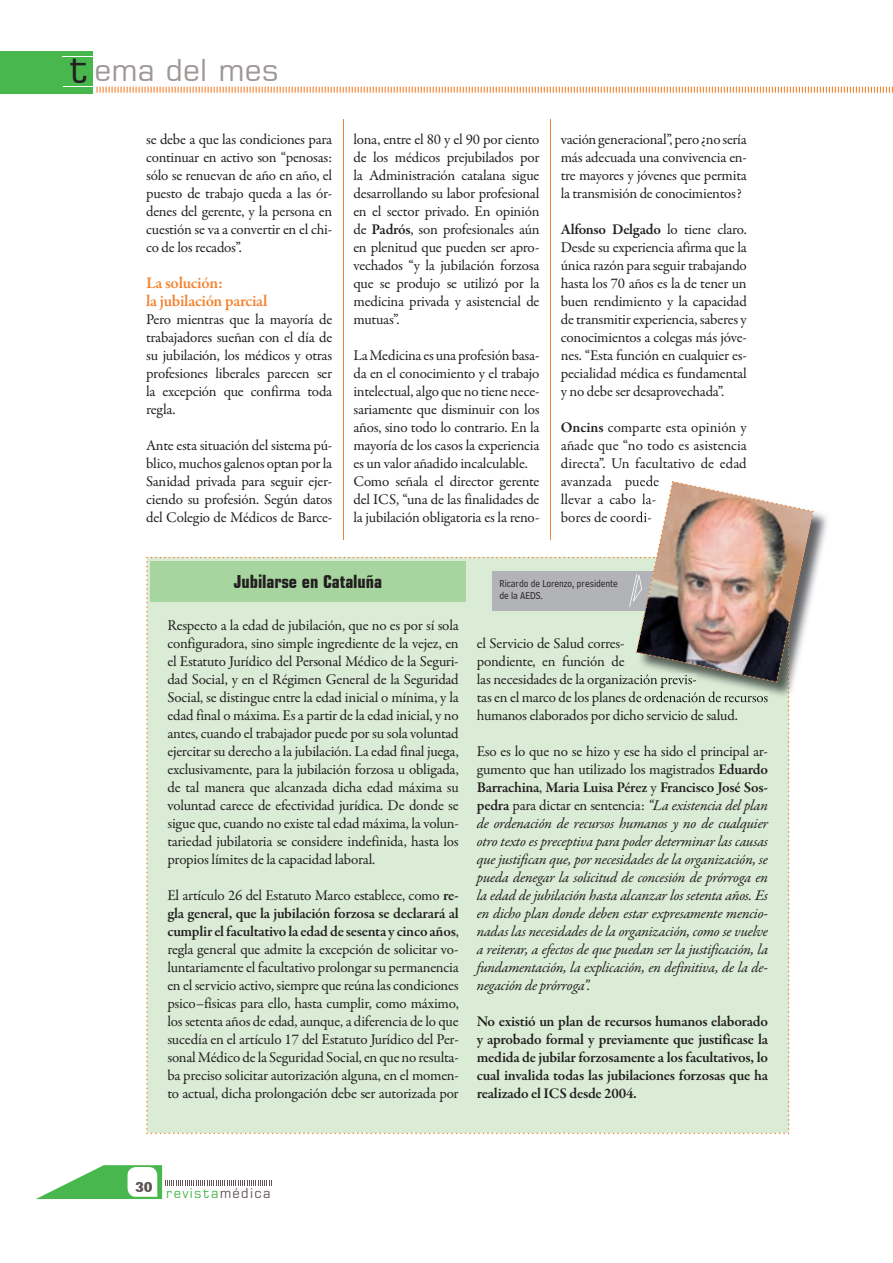
<style>
.page{position:relative;width:893px;height:1263px;background:#fff}
.page>*{position:absolute;margin:0;border:0;box-sizing:border-box;transform-origin:0 0}
.t1{font:30px "Square 721 BT";color:#9e9796}
.t2{font:700 condensed 18px "Square 721 BT";letter-spacing:-.005em;color:#231f20}
.t3{font:600 16.5px/18px "Garamond Premr Pro";letter-spacing:-.015em;color:#f5822f}
.t4{font:15px/18px "Garamond Premr Pro";letter-spacing:-.015em;color:#231f20;text-align:justify}
.t5{font:italic 15px/18px "Garamond Premr Pro";letter-spacing:-.015em;color:#231f20;text-align:justify}
.t6{font:600 15px/18px "Garamond Premr Pro";letter-spacing:-.015em;color:#231f20;text-align:justify}
.t7{font:13.5px "Square 721 BT";letter-spacing:.1em;color:#48b74e}
.t8{font:10.5px/12.6px "Bell Centennial BT Address";color:#231f20}
.s1{font-size:39px;color:#231f20}
.s2{font-weight:600}
.s3{font-style:normal}
.s4{font-weight:600;font-style:normal}
.s5{color:#5e5553}
</style>
<div class="page">
<svg style="left:36px;top:1165px;width:236px;height:34px"></svg>
<div style="left:164px;top:1186px;width:109px;height:13px;background:#fff"></div>
<div style="left:0;top:51px;width:93px;height:43px;background:#48b74e"></div>
<hr style="left:62px;top:56px;width:34px;height:1px;background:#fff">
<svg style="left:97px;top:87px;width:796px;height:6px"></svg>
<hr style="left:63px;top:86px;width:31px;height:1px;background:#fff">
<hr style="left:343px;top:119px;width:1px;height:421px;background:#f5822f">
<hr style="left:550px;top:119px;width:1px;height:421px;background:#f5822f">
<svg style="left:146px;top:481px;width:668px;height:653px;background:#d8e5d1"></svg>
<p class="t1" style="left:70px;top:51px;width:211px"><span class="s1">t</span> ema del mes</p>
<p class="t4" style="left:146px;top:131px;width:188px">se debe a que las condiciones para continuar en activo son “penosas: sólo se renuevan de año en año, el puesto de trabajo queda a las ór&shy;denes del gerente, y la persona en cuestión se va a convertir en el chi&shy;co de los recados”.</p>
<p class="t3" style="left:146px;top:274px;width:123px">La solución:<br>la jubilación parcial</p>
<p class="t4" style="left:146px;top:311px;width:188px">Pero mientras que la mayoría de trabajadores sueñan con el día de su jubilación, los médicos y otras profesiones liberales parecen ser la excepción que confirma toda regla.</p>
<p class="t4" style="left:146px;top:437px;width:188px">Ante esta situación del sistema pú&shy;blico, muchos galenos optan por la Sanidad privada para seguir ejer&shy;ciendo su profesión. Según datos del Colegio de Médicos de Barce-</p>
<p class="t4" style="left:353px;top:131px;width:188px">lona, entre el 80 y el 90 por ciento de los médicos prejubilados por la Administración catalana sigue desarrollando su labor profesional en el sector privado. En opinión de <span class="s2">Padrós</span>, son profesionales aún en plenitud que pueden ser apro&shy;vechados “y la jubilación forzosa que se produjo se utilizó por la medicina privada y asistencial de mutuas”.</p>
<p class="t4" style="left:353px;top:347px;width:188px;text-align:left">La Medicina es una profesión basa&shy;da en el conocimiento y el trabajo intelectual, algo que no tiene nece&shy;sariamente que disminuir con los años, sino todo lo contrario. En la mayoría de los casos la experiencia es un valor añadido incalculable.<br>Como señala el director gerente del ICS, “una de las finalidades de la jubilación obligatoria es la reno-</p>
<p class="t4" style="left:561px;top:131px;width:188px">vación generacional”, pero ¿no sería más adecuada una convivencia en&shy;tre mayores y jóvenes que permita la transmisión de conocimientos?</p>
<p class="t4" style="left:561px;top:221px;width:188px"><span class="s2">Alfonso Delgado</span> lo tiene claro.<br>Desde su experiencia afirma que la única razón para seguir trabajando hasta los 70 años es la de tener un buen rendimiento y la capacidad de transmitir experiencia, saberes y conocimientos a colegas más jóve&shy;nes. “Esta función en cualquier es&shy;pecialidad médica es fundamental y no debe ser desaprovechada”.</p>
<p class="t4" style="left:561px;top:419px;width:188px;text-align:left"><span class="s2">Oncins</span> comparte esta opinión y añade que “no todo es asistencia directa”. Un facultativo de edad avanzada puede<br>llevar a cabo la-<br>bores de coordi-</p>
<p class="t2" style="left:234px;top:571px;width:150px">Jubilarse en Cataluña</p>
<p class="t8" style="left:499px;top:577px;width:120px">Ricardo de Lorenzo, presidente de la AEDS.</p>
<p class="t4" style="left:167px;top:617px;width:293px">Respecto a la edad de jubilación, que no es por sí sola configuradora, sino simple ingrediente de la vejez, en el Estatuto Jurídico del Personal Médico de la Seguri&shy;dad Social, y en el Régimen General de la Seguridad Social, se distingue entre la edad inicial o mínima, y la edad final o máxima. Es a partir de la edad inicial, y no antes, cuando el trabajador puede por su sola voluntad ejercitar su derecho a la jubilación. La edad final juega, exclusivamente, para la jubilación forzosa u obligada, de tal manera que alcanzada dicha edad máxima su voluntad carece de efectividad jurídica. De donde se sigue que, cuando no existe tal edad máxima, la volun&shy;tariedad jubilatoria se considere indefinida, hasta los propios límites de la capacidad laboral.</p>
<p class="t4" style="left:167px;top:887px;width:293px">El artículo 26 del Estatuto Marco establece, como <span class="s2">re&shy;gla general, que la jubilación forzosa se declarará al cumplir el facultativo la edad de sesenta y cinco años</span>, regla general que admite la excepción de solicitar vo&shy;luntariamente el facultativo prolongar su permanencia en el servicio activo, siempre que reúna las condiciones psico–físicas para ello, hasta cumplir, como máximo, los setenta años de edad, aunque, a diferencia de lo que sucedía en el artículo 17 del Estatuto Jurídico del Per&shy;sonal Médico de la Seguridad Social, en que no resulta&shy;ba preciso solicitar autorización alguna, en el momen&shy;to actual, dicha prolongación debe ser autorizada por</p>
<p class="t4" style="left:477px;top:635px;width:293px;text-align:left">el Servicio de Salud corres-<br>pondiente, en función de<br>las necesidades de la organización previs-<br>tas en el marco de los planes de ordenación de recursos humanos elaborados por dicho servicio de salud.</p>
<p class="t5" style="left:477px;top:743px;width:293px"><span class="s3">Eso es lo que no se hizo y ese ha sido el principal ar&shy;gumento que han utilizado los magistrados</span> <span class="s4">Eduardo Barrachina</span><span class="s3">,</span> <span class="s4">Maria Luisa Pérez</span> <span class="s3">y</span> <span class="s4">Francisco José Sos&shy;pedra</span> <span class="s3">para dictar en sentencia:</span> “La existencia del plan de ordenación de recursos humanos y no de cualquier otro texto es preceptiva para poder determinar las causas que justifican que, por necesidades de la organización, se pueda denegar la solicitud de concesión de prórroga en la edad de jubilación hasta alcanzar los setenta años. Es en dicho plan donde deben estar expresamente mencio&shy;nadas las necesidades de la organización, como se vuelve a reiterar, a efectos de que puedan ser la justificación, la fundamentación, la explicación, en definitiva, de la de&shy;negación de prórroga”.</p>
<p class="t6" style="left:477px;top:1013px;width:293px">No existió un plan de recursos humanos elaborado y aprobado formal y previamente que justificase la medida de jubilar forzosamente a los facultativos, lo cual invalida todas las jubilaciones forzosas que ha realizado el ICS desde 2004.</p>
<p class="t7" style="left:135px;top:1184px;width:137px"><sup>30</sup> revista<span class="s5">médica</span></p>
</div>
